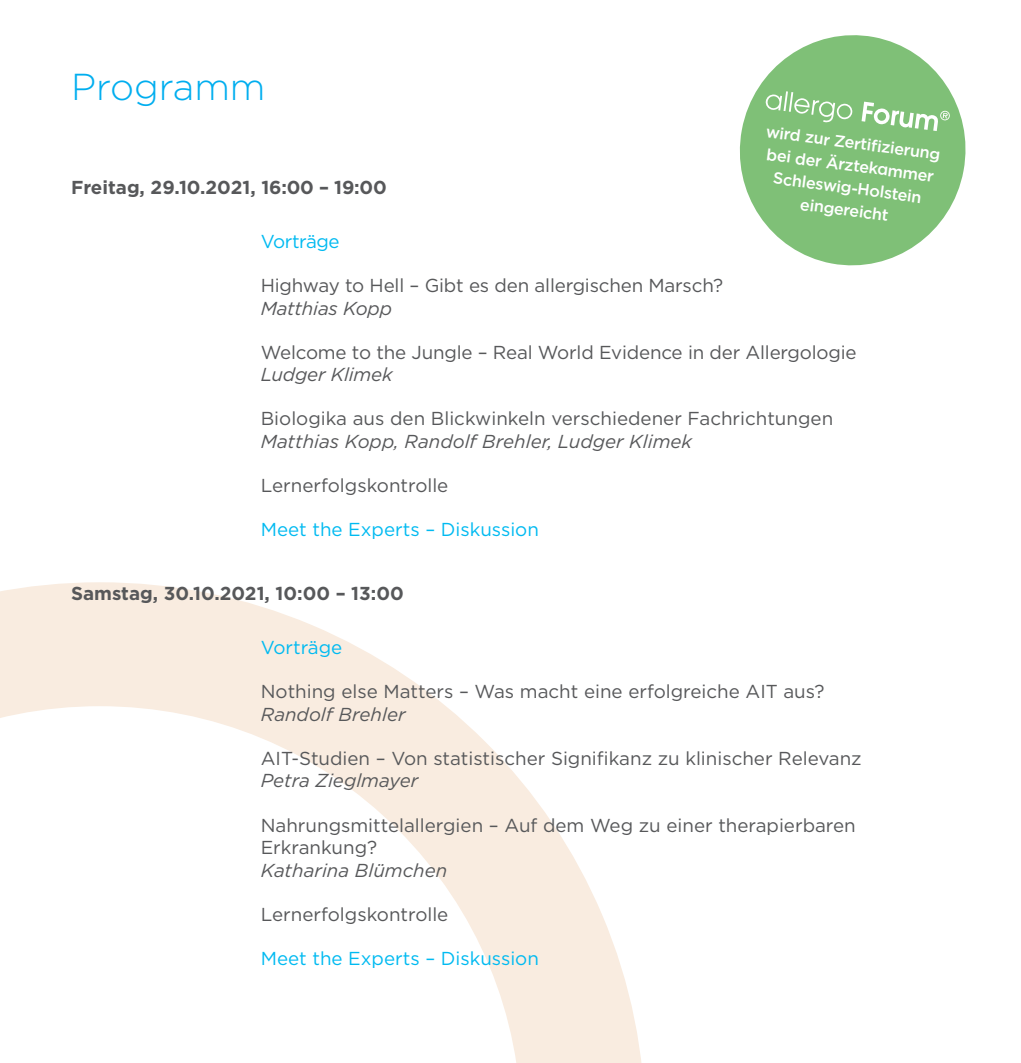
<style>
.page{position:relative;width:1021px;height:1063px;background:#fff}
.page>*{position:absolute;margin:0;border:0;box-sizing:border-box;transform-origin:0 0}
.t1{font:300 37.5px "Gotham";color:#00aeef}
.t2{font:18.75px/22.5px "Gotham";color:#57585a}
.t3{font:italic 18.75px "Gotham";color:#57585a}
.t4{font:700 18.75px "Gotham";color:#57585a}
.t5{font:18.75px "Gotham";color:#00baf1}
.t6{font:18.75px "Gotham";letter-spacing:-.02em;color:#00baf1}
.t7{font:500 16.25px/22.5px "Gotham";color:#fff;text-align:center}
</style>
<div class="page">
<svg style="left:0;top:582px;width:642px;height:481px"></svg>
<svg style="left:739px;top:35px;width:227px;height:231px;fill:#7fc077"></svg>
<svg style="left:765px;top:91px;width:87px;height:32px;background:#94ca8d"></svg>
<svg style="left:861px;top:102px;width:89px;height:29px"></svg>
<h1 class="t1" style="left:71px;top:63px;width:196px">Programm</h1>
<p class="t7" style="left:767px;top:121px;width:177px;rotate:7deg">wird zur Zertifi zierung bei der Ärztekammer<br>Schleswig-Holstein eingereicht</p>
<p class="t4" style="left:71px;top:175px;width:317px">Freitag, 29.10.2021, 16:00 – 19:00</p>
<p class="t6" style="left:261px;top:229px;width:80px">Vorträge</p>
<p class="t2" style="left:261px;top:274px;width:464px">Highway to Hell – Gibt es den allergischen Marsch?</p>
<p class="t3" style="left:261px;top:296px;width:133px">Matthias Kopp</p>
<p class="t2" style="left:261px;top:340px;width:597px">Welcome to the Jungle – Real World Evidence in der Allergologie</p>
<p class="t3" style="left:261px;top:363px;width:134px">Ludger Klimek</p>
<p class="t2" style="left:261px;top:407px;width:574px">Biologika aus den Blickwinkeln verschiedener Fachrichtungen</p>
<p class="t3" style="left:261px;top:429px;width:433px">Matthias Kopp, Randolf Brehler, Ludger Klimek</p>
<p class="t2" style="left:261px;top:474px;width:189px">Lernerfolgskontrolle</p>
<p class="t5" style="left:261px;top:518px;width:280px">Meet the Experts – Diskussion</p>
<p class="t4" style="left:71px;top:581px;width:334px">Samstag, 30.10.2021, 10:00 – 13:00</p>
<p class="t5" style="left:261px;top:635px;width:83px">Vorträge</p>
<p class="t2" style="left:261px;top:680px;width:565px">Nothing else Matters – Was macht eine erfolgreiche AIT aus?</p>
<p class="t3" style="left:261px;top:702px;width:146px">Randolf Brehler</p>
<p class="t2" style="left:261px;top:747px;width:602px">AIT-Studien – Von statistischer Signifikanz zu klinischer Relevanz</p>
<p class="t3" style="left:261px;top:769px;width:159px">Petra Zieglmayer</p>
<p class="t2" style="left:261px;top:813px;width:596px">Nahrungsmittelallergien – Auf dem Weg zu einer therapierbaren<br>Erkrankung?</p>
<p class="t3" style="left:261px;top:858px;width:188px">Katharina Blümchen</p>
<p class="t2" style="left:261px;top:903px;width:189px">Lernerfolgskontrolle</p>
<p class="t5" style="left:261px;top:946px;width:280px">Meet the Experts – Diskussion</p>
</div>
